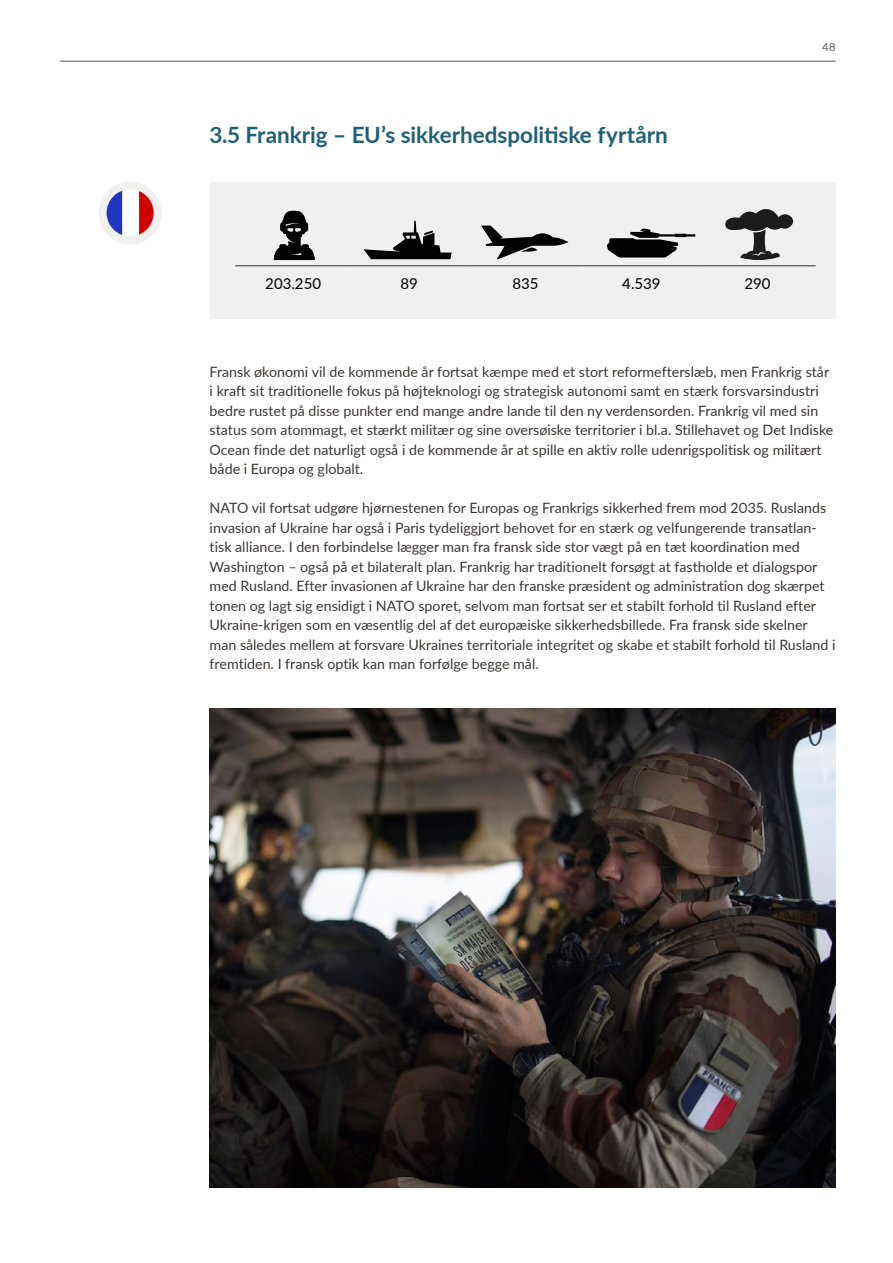
<style>
.page{position:relative;width:893px;height:1263px;background:#fff}
.page>*{position:absolute;margin:0;border:0;box-sizing:border-box;transform-origin:0 0}
.t1{font:700 22.5px "Lato";color:#205f78}
.t2{font:15px "Lato";color:#000}
.t3{font:14.25px/19.5px "Lato";color:#3d3732}
.t4{font:11.25px "Lato";color:#615c58}
</style>
<div class="page">
<div style="left:210px;top:182px;width:626px;height:137px;background:#f0f0ef"></div>
<svg style="left:106px;top:191px;width:16px;height:46px"></svg>
<svg style="left:139px;top:189px;width:18px;height:48px"></svg>
<div style="left:99px;top:182px;width:62px;height:62px;border:8px solid #f0f0ef;border-radius:50%"></div>
<img style="left:210px;top:708px;width:626px;height:479px">
<svg style="left:235px;top:209px;width:581px;height:57px"></svg>
<hr style="left:60px;top:61px;width:776px;height:1px;background:#615c58">
<h1 class="t1" style="left:210px;top:118px;width:460px">3.5 Frankrig – EU’s sikkerhedspolitiske fyrtårn</h1>
<p class="t4" style="left:822px;top:39px;width:15px">48</p>
<p class="t2" style="left:265px;top:273px;width:57px">203.250</p>
<p class="t2" style="left:401px;top:273px;width:19px">89</p>
<p class="t2" style="left:512px;top:273px;width:28px">835</p>
<p class="t2" style="left:622px;top:273px;width:40px">4.539</p>
<p class="t2" style="left:744px;top:273px;width:28px">290</p>
<p class="t3" style="left:210px;top:361px;width:625px">Fransk økonomi vil de kommende år fortsat kæmpe med et stort reformefterslæb, men Frankrig står i kraft sit traditionelle fokus på højteknologi og strategisk autonomi samt en stærk forsvarsindustri bedre rustet på disse punkter end mange andre lande til den ny verdensorden. Frankrig vil med sin status som atommagt, et stærkt militær og sine oversøiske territorier i bl.a. Stillehavet og Det Indiske Ocean finde det naturligt også i de kommende år at spille en aktiv rolle udenrigspolitisk og militært både i Europa og globalt.</p>
<p class="t3" style="left:210px;top:498px;width:627px">NATO vil fortsat udgøre hjørnestenen for Europas og Frankrigs sikkerhed frem mod 2035. Ruslands invasion af Ukraine har også i Paris tydeliggjort behovet for en stærk og velfungerende transatlan&shy;tisk alliance. I den forbindelse lægger man fra fransk side stor vægt på en tæt koordination med Washington – også på et bilateralt plan. Frankrig har traditionelt forsøgt at fastholde et dialogspor med Rusland. Efter invasionen af Ukraine har den franske præsident og administration dog skærpet tonen og lagt sig ensidigt i NATO sporet, selvom man fortsat ser et stabilt forhold til Rusland efter Ukraine-krigen som en væsentlig del af det europæiske sikkerhedsbillede. Fra fransk side skelner man således mellem at forsvare Ukraines territoriale integritet og skabe et stabilt forhold til Rusland i fremtiden. I fransk optik kan man forfølge begge mål.</p>
</div>
